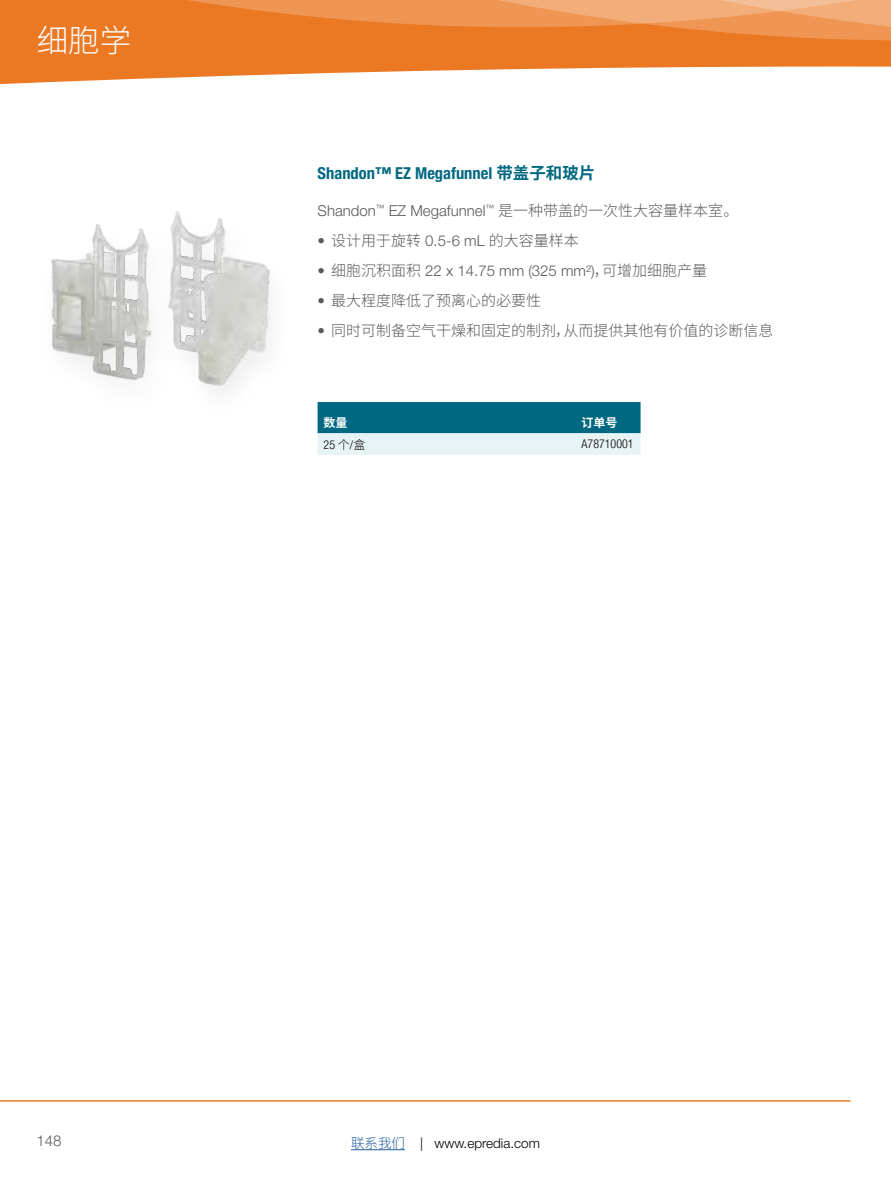
<style>
.page{position:relative;width:891px;height:1188px;background:#fff}
.page>*{position:absolute;margin:0;border:0;box-sizing:border-box;transform-origin:0 0}
.t1{font:300 31.5px "Noto Sans CJ Ksc";color:#fff}
.t2{font:700 condensed 16.5px "Helvetica Neue LT Std";color:#006880}
.t3{font:300 15px "Helvetica Neue LT Std";color:#58595b}
.t4{font:300 15px "Noto Sans CJ Ksc";color:#58595b}
.t5{font:300 13.5px "Helvetica Neue LT Std";color:#000}
.t6{font:300 condensed 12px "Helvetica Neue LT Pro";color:#000}
.t7{font:700 12px "Noto Sans CJ Ksc";color:#fff}
.s1{font-family:"Noto Sans CJ Ksc";font-stretch:normal}
.s2{font-family:"Noto Sans CJ Ksc"}
.s3{font-family:"Helvetica Neue LT Std"}
.s4{font-family:"Noto Sans CJ Ksc";color:#215e9e}
</style>
<div class="page">
<hr style="left:351px;top:1149px;width:54px;height:1px;background:#215e9e">
<hr style="left:0;top:1100px;width:850px;height:2px;background:#eb7924">
<div style="left:0;top:0;width:891px;height:102px;background:#eb7924"></div>
<svg style="left:0;top:67px;width:891px;height:35px;background:#fcebde"></svg>
<svg style="left:188px;top:0;width:703px;height:40px"></svg>
<img style="left:51px;top:211px;width:220px;height:180px">
<svg style="left:318px;top:402px;width:323px;height:53px;background:#60a1b0"></svg>
<h1 class="t1" style="left:37px;top:23px;width:96px">细胞学</h1>
<p class="t2" style="left:318px;top:163px;width:279px">Shandon™ EZ Megafunnel <span class="s1">带盖子和玻片</span></p>
<p class="t3" style="left:318px;top:201px;width:422px">Shandon<sup>™</sup> EZ Megafunnel<sup>™</sup> <span class="s2">是一种带盖的一次性大容量样本室。</span></p>
<p class="t4" style="left:318px;top:232px;width:263px"><span class="s3">•</span> 设计用于旋转 <span class="s3">0.5-6 mL</span> 的大容量样本</p>
<p class="t3" style="left:318px;top:261px;width:391px">• <span class="s2">细胞沉积面积</span> 22 x 14.75 mm (325 mm²)<span class="s2">，可增加细胞产量</span></p>
<p class="t4" style="left:318px;top:292px;width:225px"><span class="s3">•</span> 最大程度降低了预离心的必要性</p>
<p class="t4" style="left:318px;top:322px;width:457px"><span class="s3">•</span> 同时可制备空气干燥和固定的制剂，从而提供其他有价值的诊断信息</p>
<p class="t7" style="left:324px;top:416px;width:25px">数量</p>
<p class="t7" style="left:582px;top:416px;width:37px">订单号</p>
<p class="t6" style="left:324px;top:438px;width:43px">25 <span class="s1">个</span>/<span class="s1">盒</span></p>
<p class="t6" style="left:582px;top:437px;width:54px">A78710001</p>
<p class="t3" style="left:37px;top:1131px;width:27px">148</p>
<p class="t5" style="left:351px;top:1135px;width:190px"><span class="s4">联系我们</span> | www.epredia.com</p>
</div>
